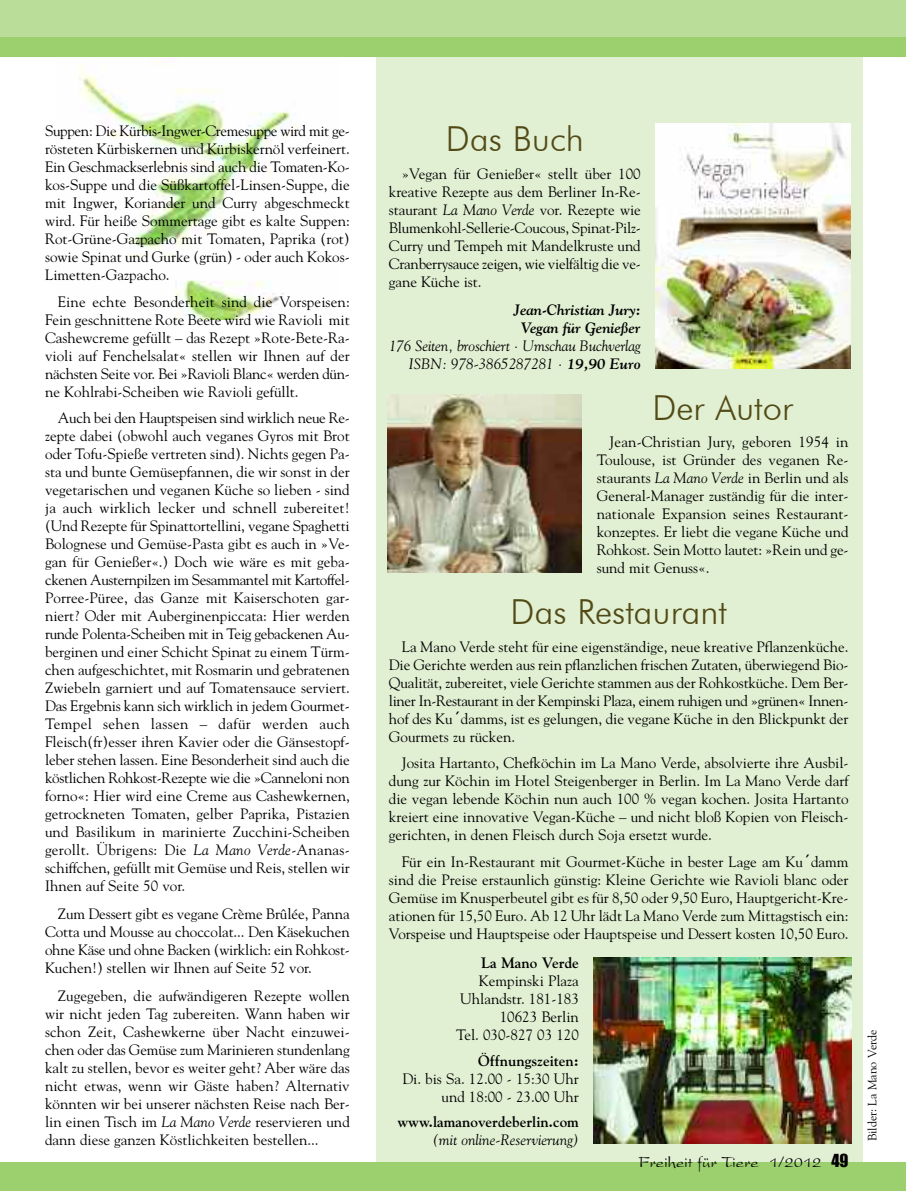
<style>
.page{position:relative;width:906px;height:1191px;background:#fff}
.page>*{position:absolute;margin:0;border:0;box-sizing:border-box;transform-origin:0 0}
.t1{font:300 34.5px "Futura BT";color:#534b17}
.t2{font:16.5px "President Plain";color:#000}
.t3{font:15px/18px "Goudy";color:#000;text-align:justify}
.t4{font:italic 15px/18px "Goudy";color:#000;text-align:right}
.t5{font:700 15px "Goudy";color:#000}
.t6{font:italic 700 15px/18px "Goudy";letter-spacing:-.01em;color:#000;text-align:center}
.t7{font:12px "Goudy";color:#000}
.s1{font-style:italic}
.s2{font-weight:700}
.s3{font-family:"Tahoma"}
.s4{font-family:"Impact"}
</style>
<div class="page">
<img style="left:79px;top:65px;width:217px;height:254px">
<div style="left:376px;top:51px;width:487px;height:1118px;background:#e1f0d3"></div>
<div style="left:0;top:5px;width:906px;height:52px;background:#9ccf6e"></div>
<div style="left:0;top:0;width:906px;height:37px;background:#badd9a"></div>
<div style="left:0;top:1163px;width:906px;height:28px;background:#9ccf6e"></div>
<img style="left:656px;top:123px;width:194px;height:245px">
<img style="left:594px;top:957px;width:257px;height:186px">
<img style="left:387px;top:394px;width:194px;height:179px">
<p class="t3" style="left:45px;top:122px;width:306px">Suppen: Die Kürbis-Ingwer-Cremesuppe wird mit ge&shy;rösteten Kürbiskernen und Kürbiskernöl verfeinert.<br>Ein Geschmackserlebnis sind auch die Tomaten-Ko&shy;kos-Suppe und die Süßkartoffel-Linsen-Suppe, die mit Ingwer, Koriander und Curry abgeschmeckt wird. Für heiße Sommertage gibt es kalte Suppen:<br>Rot-Grüne-Gazpacho mit Tomaten, Paprika (rot) sowie Spinat und Gurke (grün) - oder auch Kokos-Limetten-Gazpacho.</p>
<p class="t3" style="left:45px;top:292px;width:306px;text-indent:13px">Eine echte Besonderheit sind die Vorspeisen:<br>Fein geschnittene Rote Beete wird wie Ravioli mit Cashewcreme gefüllt – das Rezept »Rote-Bete-Ra&shy;violi auf Fenchelsalat« stellen wir Ihnen auf der nächsten Seite vor. Bei »Ravioli Blanc« werden dün&shy;ne Kohlrabi-Scheiben wie Ravioli gefüllt.</p>
<p class="t3" style="left:45px;top:409px;width:306px;text-indent:13px">Auch bei den Hauptspeisen sind wirklich neue Re&shy;zepte dabei (obwohl auch veganes Gyros mit Brot oder Tofu-Spieße vertreten sind). Nichts gegen Pa&shy;sta und bunte Gemüsepfannen, die wir sonst in der vegetarischen und veganen Küche so lieben - sind ja auch wirklich lecker und schnell zubereitet! (Und Rezepte für Spinattortellini, vegane Spaghetti Bolognese und Gemüse-Pasta gibt es auch in »Ve&shy;gan für Genießer«.) Doch wie wäre es mit geba&shy;ckenen Austernpilzen im Sesammantel mit Kartoffel-Porree-Püree, das Ganze mit Kaiserschoten gar&shy;niert? Oder mit Auberginenpiccata: Hier werden runde Polenta-Scheiben mit in Teig gebackenen Au&shy;berginen und einer Schicht Spinat zu einem Türm&shy;chen aufgeschichtet, mit Rosmarin und gebratenen Zwiebeln garniert und auf Tomatensauce serviert.<br>Das Ergebnis kann sich wirklich in jedem Gourmet-Tempel sehen lassen – dafür werden auch Fleisch(fr)esser ihren Kavier oder die Gänsestopf&shy;leber stehen lassen. Eine Besonderheit sind auch die köstlichen Rohkost-Rezepte wie die »Canneloni non forno«: Hier wird eine Creme aus Cashewkernen, getrockneten Tomaten, gelber Paprika, Pistazien und Basilikum in marinierte Zucchini-Scheiben gerollt. Übrigens: Die <span class="s1">La Mano Verde</span>-Ananas&shy;schiffchen, gefüllt mit Gemüse und Reis, stellen wir Ihnen auf Seite 50 vor.</p>
<p class="t3" style="left:45px;top:904px;width:306px;text-indent:13px">Zum Dessert gibt es vegane Crème Brûlée, Panna Cotta und Mousse au choccolat... Den Käsekuchen ohne Käse und ohne Backen (wirklich: ein Rohkost-Kuchen!) stellen wir Ihnen auf Seite 52 vor.</p>
<p class="t3" style="left:45px;top:986px;width:306px;text-indent:13px">Zugegeben, die aufwändigeren Rezepte wollen wir nicht jeden Tag zubereiten. Wann haben wir schon Zeit, Cashewkerne über Nacht einzuwei&shy;chen oder das Gemüse zum Marinieren stundenlang kalt zu stellen, bevor es weiter geht? Aber wäre das nicht etwas, wenn wir Gäste haben? Alternativ könnten wir bei unserer nächsten Reise nach Ber&shy;lin einen Tisch im <span class="s1">La Mano Verde</span> reservieren und dann diese ganzen Köstlichkeiten bestellen...</p>
<h1 class="t1" style="left:446px;top:118px;width:139px">Das Buch</h1>
<p class="t3" style="left:389px;top:164px;width:253px;text-indent:13px">»Vegan für Genießer« stellt über 100 kreative Rezepte aus dem Berliner In-Re&shy;staurant <span class="s1">La Mano Verde</span> vor. Rezepte wie Blumenkohl-Sellerie-Coucous, Spinat-Pilz-Curry und Tempeh mit Mandelkruste und Cranberrysauce zeigen, wie vielfältig die ve&shy;gane Küche ist.</p>
<p class="t6" style="left:513px;top:300px;width:129px">Jean-Christian Jury:<br>Vegan für Genießer</p>
<p class="t4" style="left:389px;top:336px;width:253px">176 Seiten, broschiert · Umschau Buchverlag<br>ISBN: 978-3865287281 · <span class="s2">19,90 Euro</span></p>
<h1 class="t1" style="left:652px;top:386px;width:142px">Der Autor</h1>
<p class="t3" style="left:596px;top:433px;width:253px;text-indent:13px">Jean-Christian Jury, geboren 1954 in Toulouse, ist Gründer des veganen Re&shy;staurants <span class="s1">La Mano Verde</span> in Berlin und als General-Manager zuständig für die inter&shy;nationale Expansion seines Restaurant&shy;konzeptes. Er liebt die vegane Küche und Rohkost. Sein Motto lautet: »Rein und ge&shy;sund mit Genuss«.</p>
<h1 class="t1" style="left:510px;top:591px;width:218px">Das Restaurant</h1>
<p class="t3" style="left:389px;top:638px;width:461px;text-indent:13px">La Mano Verde steht für eine eigenständige, neue kreative Pflanzenküche.<br>Die Gerichte werden aus rein pflanzlichen frischen Zutaten, überwiegend Bio-Qualität, zubereitet, viele Gerichte stammen aus der Rohkostküche. Dem Ber&shy;liner In-Restaurant in der Kempinski Plaza, einem ruhigen und »grünen« Innen&shy;hof des Ku<span class="s3">´</span>damms, ist es gelungen, die vegane Küche in den Blickpunkt der Gourmets zu rücken.</p>
<p class="t3" style="left:389px;top:754px;width:461px;text-indent:13px">Josita Hartanto, Chefköchin im La Mano Verde, absolvierte ihre Ausbil&shy;dung zur Köchin im Hotel Steigenberger in Berlin. Im La Mano Verde darf die vegan lebende Köchin nun auch 100 % vegan kochen. Josita Hartanto kreiert eine innovative Vegan-Küche – und nicht bloß Kopien von Fleisch&shy;gerichten, in denen Fleisch durch Soja ersetzt wurde.</p>
<p class="t3" style="left:389px;top:852px;width:461px;text-indent:13px">Für ein In-Restaurant mit Gourmet-Küche in bester Lage am Ku<span class="s3">´</span>damm sind die Preise erstaunlich günstig: Kleine Gerichte wie Ravioli blanc oder Gemüse im Knusperbeutel gibt es für 8,50 oder 9,50 Euro, Hauptgericht-Kre&shy;ationen für 15,50 Euro. Ab 12 Uhr lädt La Mano Verde zum Mittagstisch ein:<br>Vorspeise und Hauptspeise oder Hauptspeise und Dessert kosten 10,50 Euro.</p>
<p class="t5" style="left:481px;top:954px;width:99px">La Mano Verde</p>
<p class="t3" style="left:456px;top:971px;width:124px;text-align:right">Kempinski Plaza<br>Uhlandstr. 181-183<br>10623 Berlin<br>Tel. 030-827 03 120</p>
<p class="t5" style="left:478px;top:1052px;width:102px">Öffnungszeiten:</p>
<p class="t3" style="left:402px;top:1070px;width:178px;text-align:right">Di. bis Sa. 12.00 - 15:30 Uhr und 18:00 - 23.00 Uhr</p>
<p class="t5" style="left:397px;top:1113px;width:183px">www.lamanoverdeberlin.com</p>
<p class="t4" style="left:433px;top:1130px;width:147px">(mit online-Reservierung)</p>
<p class="t2" style="left:638px;top:1155px;width:212px">Freiheit für Tiere 1/2012 <span class="s4">49</span></p>
<p class="t7" style="left:865px;top:1141px;width:113px;rotate:-90deg">Bilder: La Mano Verde</p>
</div>
